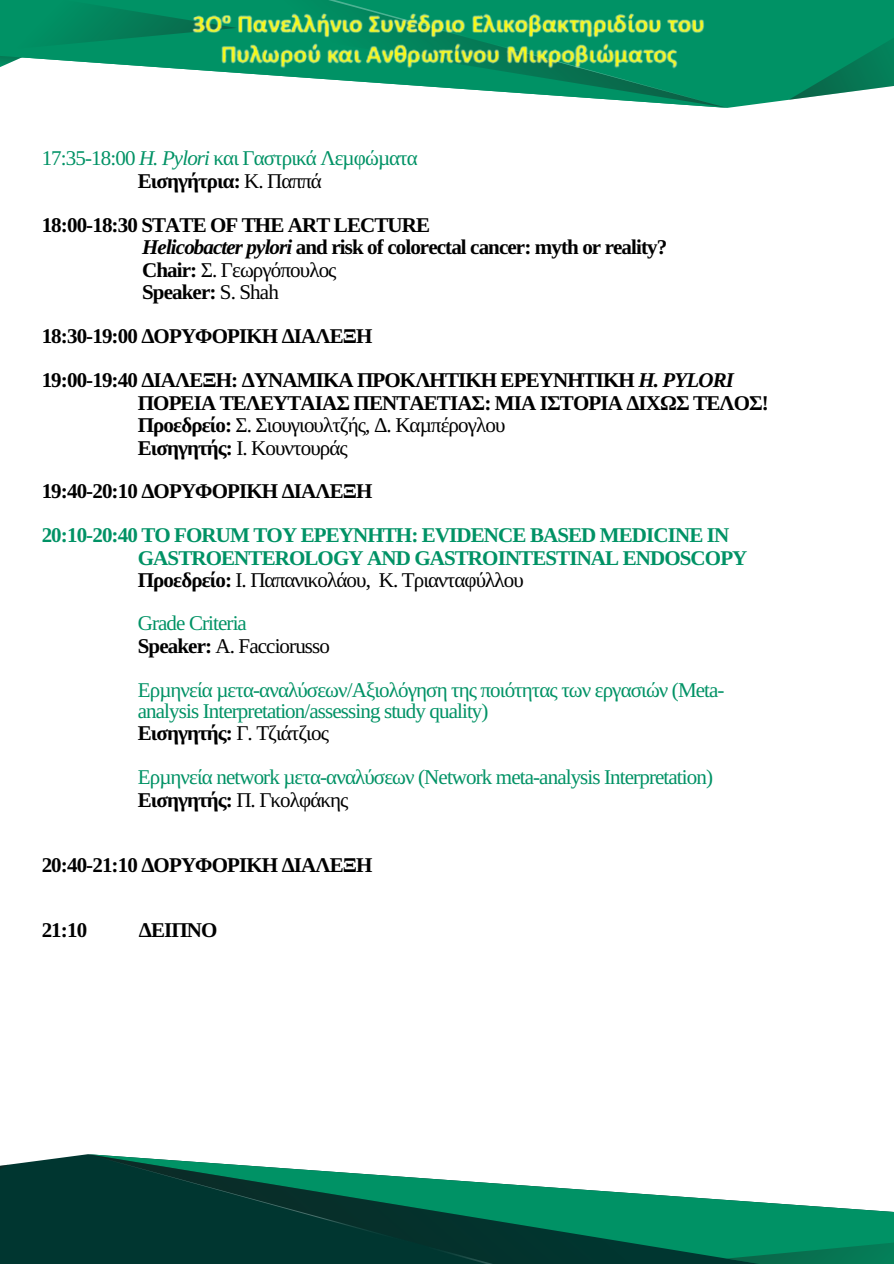
<style>
.page{position:relative;width:894px;height:1264px;background:#fff}
.page>*{position:absolute;margin:0;border:0;box-sizing:border-box;transform-origin:0 0}
.t1{font:700 21px/22.5px "Libra Serif Modern";letter-spacing:-.04em;color:#000}
.t2{font:21px "Libra Serif Modern";letter-spacing:-.04em;color:#009265}
.t3{font:700 21px/22.5px "Libra Serif Modern";letter-spacing:-.04em;color:#009265}
.t4{font:21px "Libra Serif Modern";letter-spacing:-.04em;color:#000}
.s1{font-style:italic}
.s2{font-weight:400}
.s3{font-weight:700}
.s4{color:#000}
.s5{font-weight:400;color:#000}
</style>
<div class="page">
<div style="left:727px;top:0;width:61px;height:108px;background:#009265"></div>
<svg style="left:0;top:0;width:179px;height:69px"></svg>
<svg style="left:788px;top:0;width:105px;height:100px"></svg>
<svg style="left:328px;top:0;width:399px;height:108px"></svg>
<div style="left:8px;top:1154px;width:80px;height:109px;background:#003630"></div>
<svg style="left:607px;top:1191px;width:286px;height:72px;fill:#009265"></svg>
<svg style="left:726px;top:1224px;width:167px;height:39px"></svg>
<svg style="left:0;top:1164px;width:8px;height:99px"></svg>
<svg style="left:88px;top:1154px;width:519px;height:109px;fill:#003630"></svg>
<img style="left:179px;top:0;width:541px;height:75px">
<p class="t2" style="left:42px;top:147px;width:377px">17:35-18:00 <span class="s1">H. Pylori</span> και Γαστρικά Λεμφώματα</p>
<p class="t1" style="left:138px;top:169px;width:185px">Εισηγήτρια: <span class="s2">Κ. Παππά</span></p>
<p class="t1" style="left:42px;top:213px;width:390px">18:00-18:30 STATE OF THE ART LECTURE</p>
<p class="t1" style="left:142px;top:236px;width:526px"><span class="s1">Helicobacter pylori</span> and risk of colorectal cancer: myth or reality?</p>
<p class="t4" style="left:142px;top:258px;width:196px"><span class="s3">Chair:</span> Σ. Γεωργόπουλος</p>
<p class="t1" style="left:142px;top:281px;width:138px">Speaker: <span class="s2">S. Shah</span></p>
<p class="t1" style="left:42px;top:325px;width:332px">18:30-19:00 ΔΟΡΥΦΟΡΙΚΗ ΔΙΑΛΕΞΗ</p>
<p class="t1" style="left:138px;top:368px;width:632px;text-indent:-96px">19:00-19:40 ΔΙΑΛΕΞΗ: ΔΥΝΑΜΙΚΑ ΠΡΟΚΛΗΤΙΚΗ ΕΡΕΥΝΗΤΙΚΗ <span class="s1">H. PYLORI </span>ΠΟΡΕΙΑ ΤΕΛΕΥΤΑΙΑΣ ΠΕΝΤΑΕΤΙΑΣ: ΜΙΑ ΙΣΤΟΡΙΑ ΔΙΧΩΣ ΤΕΛΟΣ!<br>Προεδρείο: <span class="s2">Σ. Σιουγιουλτζής, Δ. Καμπέρογλου<br></span>Εισηγητής: <span class="s2">Ι. Κουντουράς</span></p>
<h1 class="t1" style="left:42px;top:480px;width:332px">19:40-20:10 ΔΟΡΥΦΟΡΙΚΗ ΔΙΑΛΕΞΗ</h1>
<h2 class="t3" style="left:138px;top:524px;width:611px;text-indent:-96px">20:10-20:40 TO FORUM ΤΟΥ ΕΡΕΥΝΗΤΗ: EVIDENCE BASED MEDICINE IN<br>GASTROENTEROLOGY AND GASTROINTESTINAL ENDOSCOPY<br><span class="s4">Προεδρείο:</span> <span class="s5">Ι. Παπανικολάου, Κ. Τριανταφύλλου</span></h2>
<h1 class="t2" style="left:138px;top:612px;width:111px">Grade Criteria</h1>
<h2 class="t4" style="left:138px;top:634px;width:194px"><span class="s3">Speaker:</span> A. Facciorusso</h2>
<p class="t2" style="left:138px;top:678px;width:588px">Ερμηνεία μετα-αναλύσεων/Αξιολόγηση της ποιότητας των εργασιών (Meta-</p>
<p class="t2" style="left:138px;top:699px;width:352px">analysis Interpretation/assessing study quality)</p>
<p class="t4" style="left:138px;top:722px;width:192px"><span class="s3">Εισηγητής:</span> Γ. Τζιάτζιος</p>
<p class="t2" style="left:138px;top:766px;width:576px">Ερμηνεία network μετα-αναλύσεων (Network meta-analysis Interpretation)</p>
<p class="t4" style="left:138px;top:788px;width:212px"><span class="s3">Εισηγητής:</span> Π. Γκολφάκης</p>
<p class="t1" style="left:42px;top:853px;width:332px">20:40-21:10 ΔΟΡΥΦΟΡΙΚΗ ΔΙΑΛΕΞΗ</p>
<p class="t1" style="left:42px;top:919px;width:47px">21:10</p>
<p class="t1" style="left:139px;top:919px;width:80px">ΔΕΙΠΝΟ</p>
</div>
